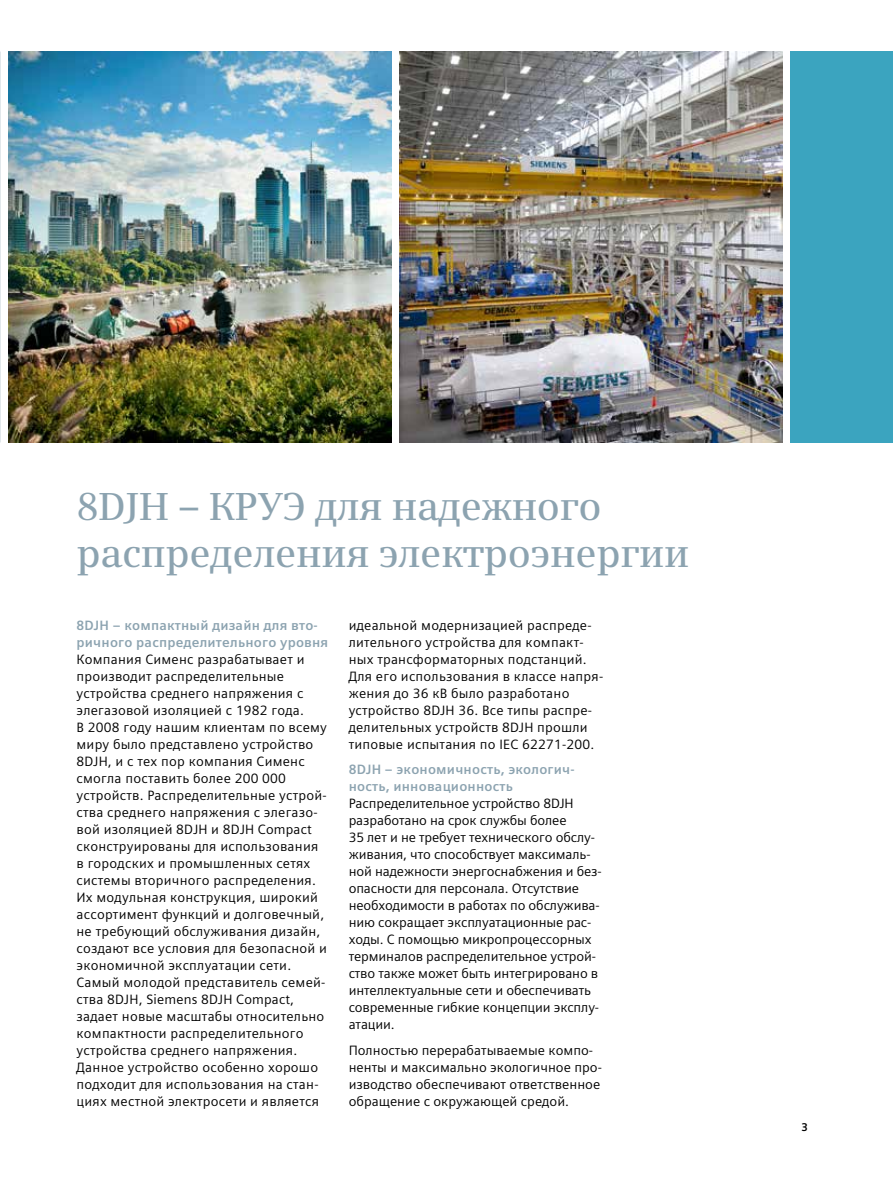
<style>
.page{position:relative;width:893px;height:1191px;background:#fff}
.page>*{position:absolute;margin:0;border:0;box-sizing:border-box;transform-origin:0 0}
.t1{font:600 39px/46.8px "Siemens Serif";letter-spacing:-.01em;color:#8ca3b0}
.t2{font:13.5px/17px "Siemens Sans";letter-spacing:.015em;color:#000}
.t3{font:13.5px/17px "Siemens Sans";letter-spacing:-.01em;color:#000}
.t4{font:700 13.5px/17px "Siemens Sans";letter-spacing:.015em;color:#8ca3b0}
.t5{font:700 11.25px "Siemens Sans";color:#000}
</style>
<div class="page">
<img style="left:0;top:51px;width:1px;height:391px">
<img style="left:400px;top:51px;width:382px;height:391px">
<img style="left:9px;top:51px;width:382px;height:391px">
<div style="left:791px;top:51px;width:102px;height:391px;background:#3ba4bf"></div>
<h1 class="t1" style="left:77px;top:483px;width:614px">8DJH – КРУЭ для надежного распределения электроэнергии</h1>
<p class="t4" style="left:77px;top:616px;width:253px">8DJH – компактный дизайн для вто&shy;ричного распределительного уровня</p>
<p class="t2" style="left:77px;top:650px;width:252px">Компания Сименс разрабатывает и производит распределительные устройства среднего напряжения с элегазовой изоляцией с 1982 года.<br>В 2008 году нашим клиентам по всему миру было представлено устройство 8DJH, и с тех пор компания Сименс смогла поставить более 200 000 устройств. Распределительные устрой&shy;ства среднего напряжения с элегазо&shy;вой изоляцией 8DJH и 8DJH Compact сконструированы для использования в городских и промышленных сетях системы вторичного распределения.<br>Их модульная конструкция, широкий ассортимент функций и долговечный, не требующий обслуживания дизайн, создают все условия для безопасной и экономичной эксплуатации сети.<br>Самый молодой представитель семей&shy;ства 8DJH, Siemens 8DJH Compact, задает новые масштабы относительно компактности распределительного устройства среднего напряжения.<br>Данное устройство особенно хорошо подходит для использования на стан&shy;циях местной электросети и является</p>
<p class="t2" style="left:349px;top:616px;width:256px">идеальной модернизацией распреде&shy;лительного устройства для компакт&shy;ных трансформаторных подстанций.<br>Для его использования в классе напря&shy;жения до 36 кВ было разработано устройство 8DJH 36. Все типы распре&shy;делительных устройств 8DJH прошли типовые испытания по IEC 62271-200.</p>
<p class="t4" style="left:349px;top:761px;width:228px">8DJH – экономичность, экологич&shy;ность, инновационность</p>
<p class="t3" style="left:349px;top:795px;width:255px">Распределительное устройство 8DJH разработано на срок службы более<br>35 лет и не требует технического обслу&shy;живания, что способствует максималь&shy;ной надежности энергоснабжения и без&shy;опасности для персонала. Отсутствие необходимости в работах по обслужива&shy;нию сокращает эксплуатационные рас&shy;ходы. С помощью микропроцессорных терминалов распределительное устрой&shy;ство также может быть интегрировано в интеллектуальные сети и обеспечивать современные гибкие концепции эксплу&shy;атации.</p>
<p class="t2" style="left:349px;top:1041px;width:255px">Полностью перерабатываемые компо&shy;ненты и максимально экологичное про&shy;изводство обеспечивают ответственное обращение с окружающей средой.</p>
<p class="t5" style="left:801px;top:1120px;width:8px">3</p>
</div>
